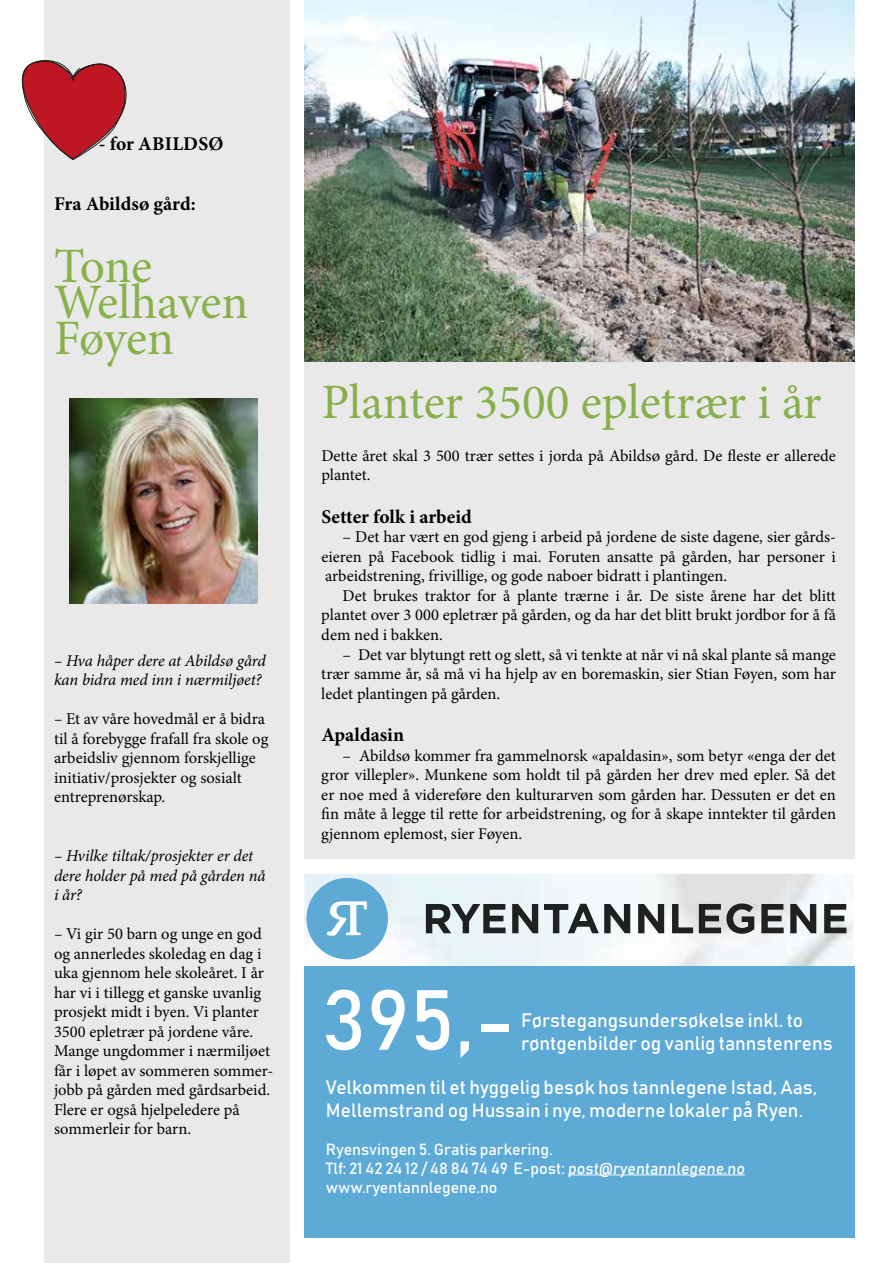
<style>
.page{position:relative;width:893px;height:1263px;background:#fff}
.page>*{position:absolute;margin:0;border:0;box-sizing:border-box;transform-origin:0 0}
.t1{font:83.85px "Bahnschrift 400 100";color:#fff}
.t2{font:49.5px "Minion Pro";color:#87b04b}
.t3{font:49.5px/36px "Minion Pro";letter-spacing:-.01em;color:#88b14a}
.t4{font:37.5px/49.3px "DINOT Black OV GFNGOA";color:#fff;text-align:center}
.t5{font:700 19.5px "Minion Pro";color:#000}
.t6{font:19.2px/23px "Bahnschrift 400 100";color:#fff}
.t7{font:16.5px/19.5px "Minion Pro";color:#000;text-align:justify}
.t8{font:italic 16.5px/19.5px "Minion Pro";letter-spacing:-.005em;color:#000}
.t9{font:15.9px/19.2px "Bahnschrift 400 100";color:#fff}
.s1{font-style:italic}
</style>
<div class="page">
<div style="left:44px;top:0;width:245px;height:1263px;background:#e9e9e9"></div>
<div style="left:304px;top:0;width:551px;height:859px;background:#e9e9e9"></div>
<img style="left:304px;top:0;width:551px;height:361px">
<svg style="left:304px;top:874px;width:550px;height:92px"></svg>
<div style="left:304px;top:966px;width:551px;height:271px;background:#5daad7"></div>
<hr style="left:568px;top:1175px;width:177px;height:1px;background:#fff">
<svg style="left:22px;top:60px;width:105px;height:100px"></svg>
<img style="left:70px;top:398px;width:188px;height:206px">
<p class="t5" style="left:99px;top:131px;width:126px">- for ABILDSØ</p>
<p class="t5" style="left:54px;top:190px;width:143px">Fra Abildsø gård:</p>
<h2 class="t3" style="left:54px;top:248px;width:196px">Tone<br>Welhaven<br>Føyen</h2>
<p class="t8" style="left:54px;top:651px;width:213px">– Hva håper dere at Abildsø gård kan bidra med inn i nærmiljøet?</p>
<p class="t7" style="left:54px;top:709px;width:216px;text-align:left"><span class="s1">–</span> Et av våre hovedmål er å bidra til å forebygge frafall fra skole og arbeidsliv gjennom forskjellige initiativ/prosjekter og sosialt entreprenørskap.</p>
<p class="t8" style="left:54px;top:846px;width:213px">– Hvilke tiltak/prosjekter er det dere holder på med på gården nå i år?</p>
<p class="t7" style="left:54px;top:924px;width:221px;text-align:left"><span class="s1">–</span> Vi gir 50 barn og unge en god og annerledes skoledag en dag i uka gjennom hele skoleåret. I år har vi i tillegg et ganske uvanlig prosjekt midt i byen. Vi planter<br>3500 epletrær på jordene våre.<br>Mange ungdommer i nærmiljøet får i løpet av sommeren sommer&shy;jobb på gården med gårdsarbeid.<br>Flere er også hjelpeledere på sommerleir for barn.</p>
<h2 class="t2" style="left:321px;top:369px;width:502px">Planter 3500 epletrær i år</h2>
<p class="t7" style="left:321px;top:446px;width:516px">Dette året skal 3 500 trær settes i jorda på Abildsø gård. De fleste er allerede plantet.</p>
<p class="t5" style="left:321px;top:503px;width:152px">Setter folk i arbeid</p>
<p class="t7" style="left:321px;top:527px;width:516px;text-indent:21px">– Det har vært en god gjeng i arbeid på jordene de siste dagene, sier gårds&shy;eieren på Facebook tidlig i mai. Foruten ansatte på gården, har personer i arbeidstrening, frivillige, og gode naboer bidratt i plantingen.</p>
<p class="t7" style="left:321px;top:586px;width:516px;text-indent:21px">Det brukes traktor for å plante trærne i år. De siste årene har det blitt plantet over 3 000 epletrær på gården, og da har det blitt brukt jordbor for å få dem ned i bakken.</p>
<p class="t7" style="left:321px;top:644px;width:516px;text-indent:21px">– Det var blytungt rett og slett, så vi tenkte at når vi nå skal plante så mange trær samme år, så må vi ha hjelp av en boremaskin, sier Stian Føyen, som har ledet plantingen på gården.</p>
<p class="t5" style="left:321px;top:721px;width:84px">Apaldasin</p>
<p class="t7" style="left:321px;top:746px;width:516px;text-indent:21px">– Abildsø kommer fra gammelnorsk «apaldasin», som betyr «enga der det gror villepler». Munkene som holdt til på gården her drev med epler. Så det er noe med å videreføre den kulturarven som gården har. Dessuten er det en fin måte å legge til rette for arbeidstrening, og for å skape inntekter til gården gjennom eplemost, sier Føyen.</p>
<h1 class="t1" style="left:322px;top:967px;width:194px">395,-</h1>
<p class="t6" style="left:521px;top:1008px;width:313px">Førstegangsundersøkelse inkl. to røntgenbilder og vanlig tannstenrens</p>
<p class="t6" style="left:326px;top:1075px;width:493px">Velkommen til et hyggelig besøk hos tannlegene Istad, Aas,<br>Mellemstrand og Hussain i nye, moderne lokaler på Ryen.</p>
<p class="t9" style="left:326px;top:1139px;width:422px">Ryensvingen 5. Gratis parkering.<br>Tlf: 21 42 24 12 / 48 84 74 49 E-post: post@ryentannlegene.no www.ryentannlegene.no</p>
<h3 class="t4" style="left:373px;top:1016px;width:408px">Undersøkelse<br>inkl. 2 røntgenbilder og</h3>
</div>
